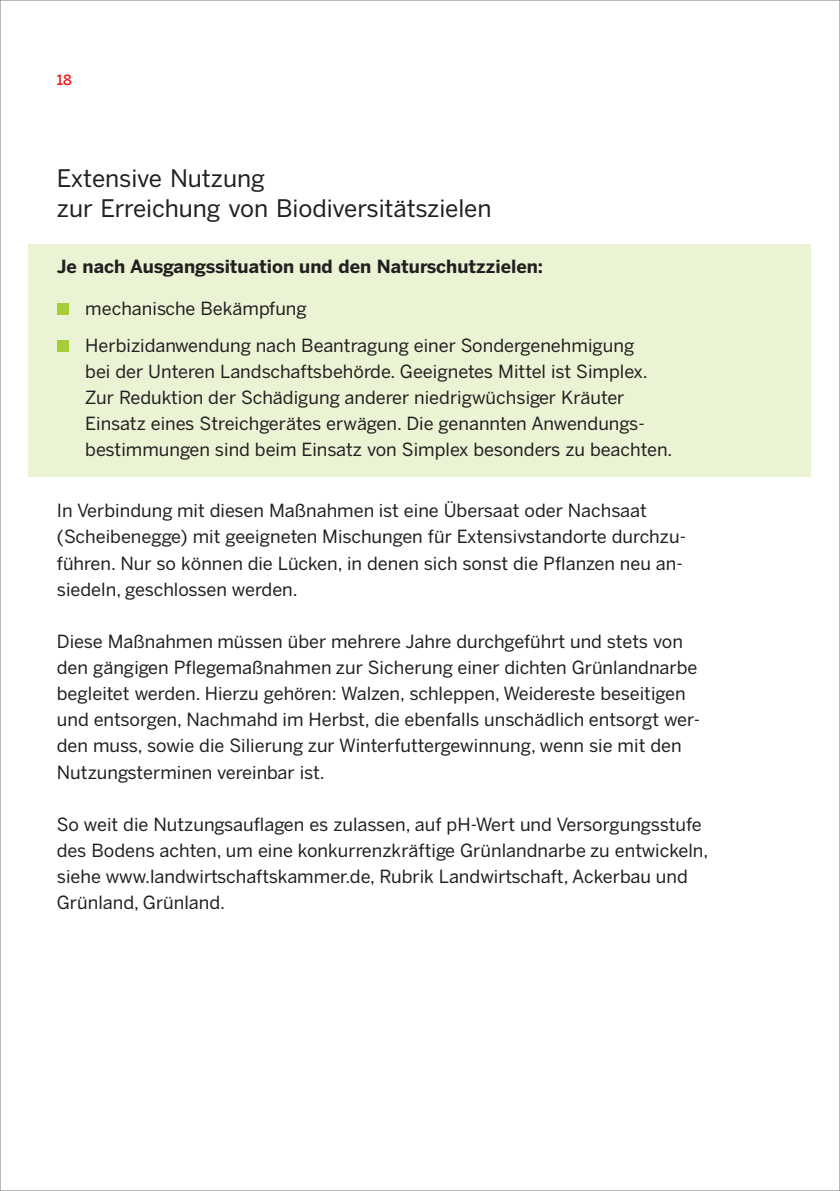
<style>
.page{position:relative;width:840px;height:1191px;background:#fff}
.page>*{position:absolute;margin:0;border:0;box-sizing:border-box;transform-origin:0 0}
.t1{font:24px/29.2px "Benton Sans";letter-spacing:-.005em;color:#231f20}
.t2{font:18px/26.2px "Benton Sans";color:#231f20}
.t3{font:700 18px "Benton Sans";color:#231f20}
.t4{font:500 14px "Benton Sans";color:#ee1d23}
</style>
<div class="page">
<div style="left:28px;top:244px;width:783px;height:232px;background:#eaf3d4"></div>
<div style="left:57px;top:303px;width:11px;height:12px;background:#a6ce39"></div>
<div style="left:57px;top:340px;width:11px;height:12px;background:#a6ce39"></div>
<p class="t4" style="left:57px;top:74px;width:17px">18</p>
<h1 class="t1" style="left:57px;top:166px;width:436px">Extensive Nutzung<br>zur Erreichung von Biodiversitätszielen</h1>
<p class="t3" style="left:57px;top:259px;width:487px">Je nach Ausgangssituation und den Naturschutzzielen:</p>
<p class="t2" style="left:85px;top:291px;width:550px;line-height:36.8px">mechanische Bekämpfung<br>Herbizidanwendung nach Beantragung einer Sondergenehmigung</p>
<p class="t2" style="left:85px;top:359px;width:588px">bei der Unteren Landschaftsbehörde. Geeignetes Mittel ist Simplex.<br>Zur Reduktion der Schädigung anderer niedrigwüchsiger Kräuter Einsatz eines Streichgerätes erwägen. Die genannten Anwendungs&shy;bestimmungen sind beim Einsatz von Simplex besonders zu beachten.</p>
<p class="t2" style="left:57px;top:499px;width:630px">In Verbindung mit diesen Maßnahmen ist eine Übersaat oder Nachsaat (Scheibenegge) mit geeigneten Mischungen für Extensivstandorte durchzu&shy;führen. Nur so können die Lücken, in denen sich sonst die Pflanzen neu an&shy;siedeln, geschlossen werden.</p>
<p class="t2" style="left:57px;top:630px;width:644px">Diese Maßnahmen müssen über mehrere Jahre durchgeführt und stets von den gängigen Pflegemaßnahmen zur Sicherung einer dichten Grünlandnarbe begleitet werden. Hierzu gehören: Walzen, schleppen, Weidereste beseitigen und entsorgen, Nachmahd im Herbst, die ebenfalls unschädlich entsorgt wer&shy;den muss, sowie die Silierung zur Winterfuttergewinnung, wenn sie mit den Nutzungsterminen vereinbar ist.</p>
<p class="t2" style="left:57px;top:812px;width:652px">So weit die Nutzungsauflagen es zulassen, auf pH-Wert und Versorgungsstufe des Bodens achten, um eine konkurrenzkräftige Grünlandnarbe zu entwickeln, siehe www.landwirtschaftskammer.de, Rubrik Landwirtschaft, Ackerbau und Grünland, Grünland.</p>
</div>
